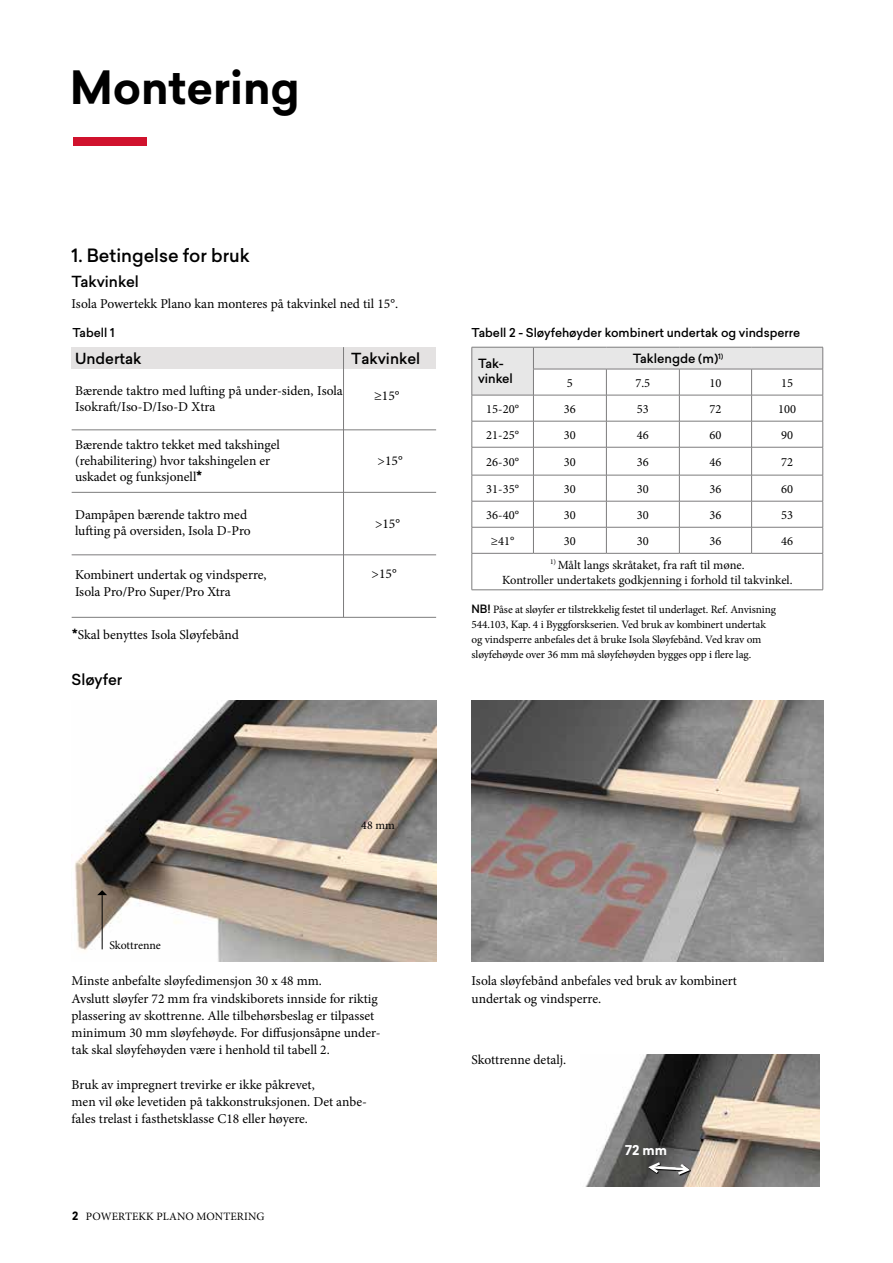
<style>
.page{position:relative;width:893px;height:1263px;background:#fff}
.page>*{position:absolute;margin:0;border:0;box-sizing:border-box;transform-origin:0 0}
.t1{font:700 45px "Sailec";color:#000}
.t2{font:500 18px "Sailec";color:#000}
.t3{font:500 15px "Sailec";color:#000}
.t4{font:13.5px/17.2px "Minion Pro";color:#000}
.t5{font:700 13.35px "Sailec";color:#fff}
.t6{font:12.45px/15px "Minion Pro";color:#000;text-align:center}
.t7{font:500 12.45px/15px "Sailec";color:#000}
.t8{font:500 12px "Sailec";color:#000}
.t9{font:11.85px "Minion Pro";letter-spacing:-.005em;color:#000}
.t10{font:11.25px/15px "Minion Pro";letter-spacing:-.01em;color:#000}
.t11{font:11.25px "Minion Pro";letter-spacing:.01em;color:#000}
.s1{font-family:"Sailec";font-weight:900}
.s2{font-family:"Sailec";font-weight:500}
.s3{font-family:"Sailec";font-weight:700}
</style>
<div class="page">
<div style="left:72px;top:347px;width:364px;height:22px;background:#e4e2e2"></div>
<hr style="left:343px;top:347px;width:1px;height:270px;background:#7d7c7d">
<hr style="left:72px;top:430px;width:364px;height:1px;background:#7d7c7d">
<hr style="left:72px;top:492px;width:364px;height:1px;background:#7d7c7d">
<hr style="left:72px;top:555px;width:364px;height:1px;background:#7d7c7d">
<hr style="left:72px;top:617px;width:364px;height:1px;background:#7d7c7d">
<img style="left:585px;top:1054px;width:234px;height:132px">
<img style="left:74px;top:700px;width:362px;height:262px">
<svg style="left:472px;top:347px;width:351px;height:206px"></svg>
<hr style="left:472px;top:553px;width:61px;height:1px;background:#7d7c7d">
<hr style="left:472px;top:553px;width:1px;height:37px;background:#7d7c7d">
<hr style="left:533px;top:553px;width:73px;height:1px;background:#7d7c7d">
<hr style="left:606px;top:553px;width:73px;height:1px;background:#7d7c7d">
<hr style="left:679px;top:553px;width:73px;height:1px;background:#7d7c7d">
<hr style="left:752px;top:553px;width:71px;height:1px;background:#7d7c7d">
<hr style="left:822px;top:553px;width:1px;height:37px;background:#7d7c7d">
<hr style="left:472px;top:589px;width:61px;height:1px;background:#7d7c7d">
<hr style="left:533px;top:589px;width:73px;height:1px;background:#7d7c7d">
<hr style="left:606px;top:589px;width:73px;height:1px;background:#7d7c7d">
<hr style="left:679px;top:589px;width:73px;height:1px;background:#7d7c7d">
<hr style="left:752px;top:589px;width:71px;height:1px;background:#7d7c7d">
<img style="left:472px;top:700px;width:351px;height:262px">
<hr style="left:102px;top:895px;width:1px;height:54px;background:#000">
<svg style="left:97px;top:890px;width:10px;height:5px"></svg>
<svg style="left:645px;top:1158px;width:47px;height:22px"></svg>
<div style="left:73px;top:137px;width:74px;height:9px;background:#d0122d"></div>
<h1 class="t1" style="left:70px;top:55px;width:231px">Montering</h1>
<h2 class="t2" style="left:72px;top:242px;width:180px">1. Betingelse for bruk</h2>
<p class="t3" style="left:72px;top:271px;width:69px">Takvinkel</p>
<p class="t4" style="left:72px;top:295px;width:328px">Isola Powertekk Plano kan monteres på takvinkel ned til 15°.</p>
<p class="t8" style="left:72px;top:324px;width:44px">Tabell 1</p>
<p class="t3" style="left:75px;top:348px;width:68px">Undertak</p>
<p class="t3" style="left:351px;top:348px;width:71px">Takvinkel</p>
<p class="t4" style="left:75px;top:382px;width:269px;line-height:16.2px">Bærende taktro med lufting på under-siden, Isola<br>Isokraft/Iso-D/Iso-D Xtra</p>
<p class="t4" style="left:374px;top:387px;width:27px">≥15°</p>
<p class="t4" style="left:75px;top:436px;width:206px;line-height:16.2px">Bærende taktro tekket med takshingel (rehabilitering) hvor takshingelen er uskadet og funksjonell<span class="s1">*</span></p>
<p class="t4" style="left:75px;top:507px;width:177px;line-height:16.2px">Dampåpen bærende taktro med lufting på oversiden, Isola D-Pro</p>
<p class="t4" style="left:75px;top:567px;width:193px;line-height:16.2px">Kombinert undertak og vindsperre,<br>Isola Pro/Pro Super/Pro Xtra</p>
<p class="t4" style="left:72px;top:626px;width:168px"><span class="s1">*</span>Skal benyttes Isola Sløyfebånd</p>
<p class="t3" style="left:72px;top:669px;width:52px">Sløyfer</p>
<p class="t4" style="left:378px;top:452px;width:27px">&gt;15°</p>
<p class="t4" style="left:375px;top:515px;width:27px">&gt;15°</p>
<p class="t4" style="left:372px;top:566px;width:27px">&gt;15°</p>
<p class="t8" style="left:472px;top:324px;width:330px">Tabell 2 - Sløyfehøyder kombinert undertak og vindsperre</p>
<p class="t7" style="left:478px;top:356px;width:36px">Tak&shy;vinkel</p>
<p class="t7" style="left:633px;top:351px;width:92px">Taklengde (m)<sup>1)</sup></p>
<p class="t6" style="left:567px;top:375px;width:7px">5</p>
<p class="t6" style="left:635px;top:375px;width:16px">7.5</p>
<p class="t6" style="left:709px;top:375px;width:13px">10</p>
<p class="t6" style="left:781px;top:375px;width:13px">15</p>
<p class="t6" style="left:486px;top:401px;width:34px">15-20°</p>
<p class="t6" style="left:564px;top:401px;width:13px">36</p>
<p class="t6" style="left:637px;top:401px;width:13px">53</p>
<p class="t6" style="left:709px;top:401px;width:13px">72</p>
<p class="t6" style="left:778px;top:401px;width:19px">100</p>
<p class="t6" style="left:486px;top:427px;width:34px">21-25°</p>
<p class="t6" style="left:564px;top:427px;width:13px">30</p>
<p class="t6" style="left:637px;top:427px;width:13px">46</p>
<p class="t6" style="left:709px;top:427px;width:13px">60</p>
<p class="t6" style="left:781px;top:427px;width:13px">90</p>
<p class="t6" style="left:486px;top:454px;width:34px">26-30°</p>
<p class="t6" style="left:564px;top:454px;width:13px">30</p>
<p class="t6" style="left:637px;top:454px;width:13px">36</p>
<p class="t6" style="left:709px;top:454px;width:13px">46</p>
<p class="t6" style="left:781px;top:454px;width:13px">72</p>
<p class="t6" style="left:486px;top:481px;width:34px">31-35°</p>
<p class="t6" style="left:564px;top:481px;width:13px">30</p>
<p class="t6" style="left:637px;top:481px;width:13px">30</p>
<p class="t6" style="left:709px;top:481px;width:13px">36</p>
<p class="t6" style="left:781px;top:481px;width:13px">60</p>
<p class="t6" style="left:486px;top:507px;width:34px">36-40°</p>
<p class="t6" style="left:564px;top:507px;width:13px">30</p>
<p class="t6" style="left:637px;top:507px;width:13px">30</p>
<p class="t6" style="left:709px;top:507px;width:13px">36</p>
<p class="t6" style="left:781px;top:507px;width:13px">53</p>
<p class="t6" style="left:491px;top:533px;width:25px">≥41°</p>
<p class="t6" style="left:564px;top:533px;width:13px">30</p>
<p class="t6" style="left:637px;top:533px;width:13px">30</p>
<p class="t6" style="left:709px;top:533px;width:13px">36</p>
<p class="t6" style="left:781px;top:533px;width:13px">46</p>
<p class="t6" style="left:502px;top:557px;width:292px"><sup>1)</sup> Målt langs skråtaket, fra raft til møne.<br>Kontroller undertakets godkjenning i forhold til takvinkel.</p>
<p class="t10" style="left:472px;top:601px;width:306px"><span class="s2">NB!</span> Påse at sløyfer er tilstrekkelig festet til underlaget. Ref. Anvisning 544.103, Kap. 4 i Byggforskserien. Ved bruk av kombinert undertak og vindsperre anbefales det å bruke Isola Sløyfebånd. Ved krav om sløyfehøyde over 36 mm må sløyfehøyden bygges opp i flere lag.</p>
<p class="t9" style="left:109px;top:937px;width:53px">Skottrenne</p>
<p class="t9" style="left:361px;top:817px;width:35px">48 mm</p>
<p class="t4" style="left:72px;top:972px;width:310px">Minste anbefalte sløyfedimensjon 30 x 48 mm.<br>Avslutt sløyfer 72 mm fra vindskiborets innside for riktig plassering av skottrenne. Alle tilbehørsbeslag er tilpasset minimum 30 mm sløyfehøyde. For diffusjonsåpne under&shy;tak skal sløyfehøyden være i henhold til tabell 2.</p>
<p class="t4" style="left:72px;top:1076px;width:297px">Bruk av impregnert trevirke er ikke påkrevet,<br>men vil øke levetiden på takkonstruksjonen. Det anbe&shy;fales trelast i fasthetsklasse C18 eller høyere.</p>
<p class="t11" style="left:72px;top:1209px;width:194px"><span class="s3">2</span> POWERTEKK PLANO MONTERING</p>
<p class="t4" style="left:472px;top:972px;width:267px">Isola sløyfebånd anbefales ved bruk av kombinert undertak og vindsperre.</p>
<p class="t4" style="left:472px;top:1051px;width:96px">Skottrenne detalj.</p>
<p class="t5" style="left:625px;top:1141px;width:43px">72 mm</p>
</div>
